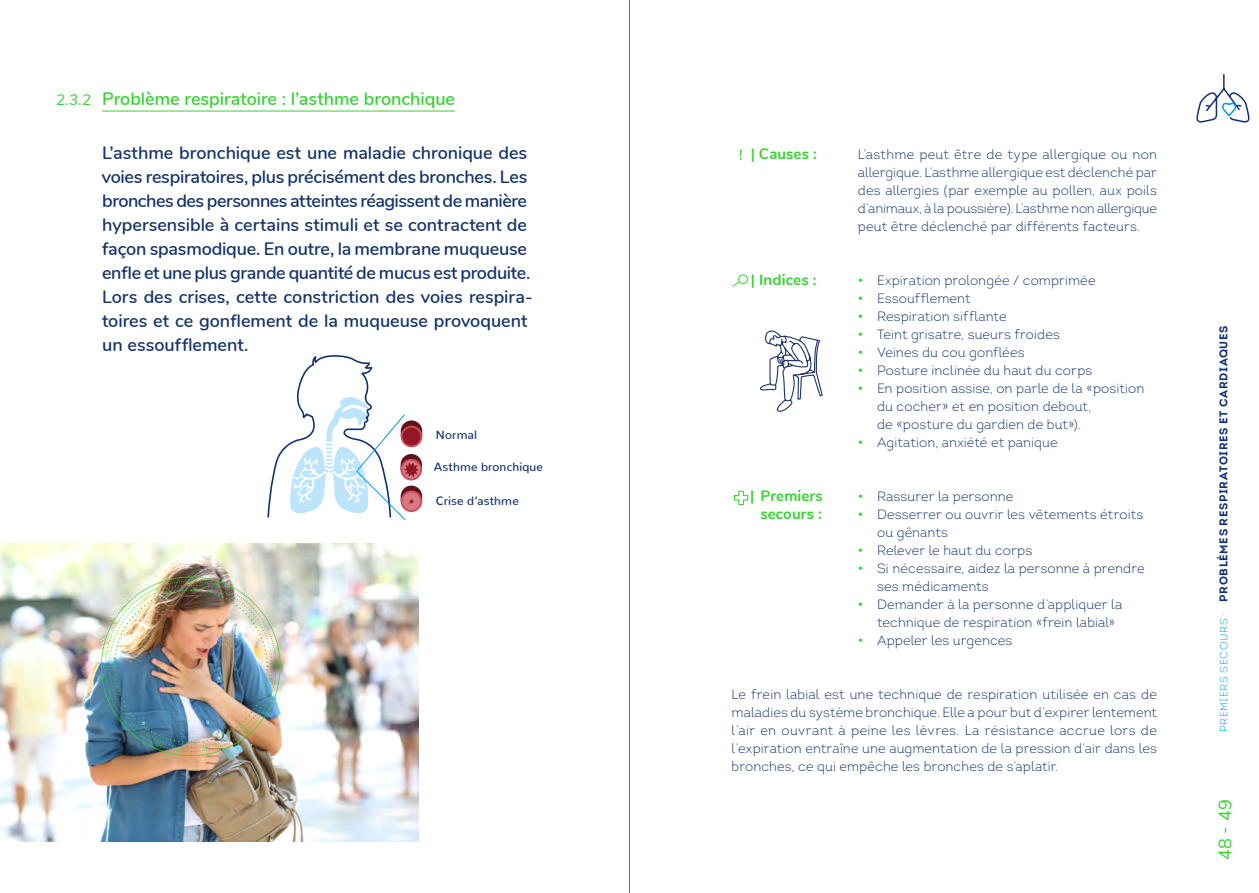
<style>
.page{position:relative;width:1259px;height:893px;background:#fff}
.page>*{position:absolute;margin:0;border:0;box-sizing:border-box;transform-origin:0 0}
.t1{font:600 18px/24px "Nunito";letter-spacing:-.01em;color:#12326e}
.t2{font:600 18px "Nunito";letter-spacing:-.005em;color:#35d331}
.t3{font:18px "Nunito";color:#35d331}
.t4{font:700 15.15px "Nunito";letter-spacing:.005em;color:#35d331}
.t5{font:700 15px/18px "Nunito";letter-spacing:.005em;color:#35d331;text-align:right}
.t6{font:italic 15px "Nunito";color:#35d331}
.t7{font:300 13.5px/18px "Intro";letter-spacing:.005em;color:#12326e}
.t8{font:500 12px "Nunito";letter-spacing:.01em;color:#12326e}
.t9{font:700 11.25px "Intro";letter-spacing:.06em;color:#12326e}
.s1{font-weight:600}
.s2{font-weight:400;color:#35d331}
.s3{font-weight:300;font-size:10.5px;color:#009fe3}
</style>
<div class="page">
<svg style="left:1197px;top:74px;width:52px;height:49px"></svg>
<hr style="left:629px;top:0;width:1px;height:893px;background:#706f6f">
<img style="left:0;top:543px;width:418px;height:299px">
<hr style="left:102px;top:111px;width:353px;height:1px;background:#35d331">
<img style="left:101px;top:577px;width:180px;height:179px">
<svg style="left:733px;top:490px;width:15px;height:15px"></svg>
<div style="left:738px;top:274px;width:10px;height:10px;border:1px solid #35d331;border-radius:50%"></div>
<svg style="left:732px;top:281px;width:8px;height:6px"></svg>
<svg style="left:267px;top:355px;width:155px;height:165px"></svg>
<svg style="left:760px;top:330px;width:63px;height:82px"></svg>
<p class="t6" style="left:56px;top:89px;width:36px">2.3.2</p>
<h1 class="t2" style="left:102px;top:86px;width:354px">Problème respiratoire : l’asthme bronchique</h1>
<p class="t1" style="left:102px;top:140px;width:432px">L’asthme bronchique est une maladie chronique des voies respiratoires, plus précisément des bronches. Les bronches des personnes atteintes réagissent de manière hypersensible à certains stimuli et se contractent de façon spasmodique. En outre, la membrane muqueuse enfle et une plus grande quantité de mucus est produite.<br>Lors des crises, cette constriction des voies respira&shy;toires et ce gonflement de la muqueuse provoquent un essoufflement.</p>
<p class="t8" style="left:436px;top:424px;width:43px">Normal</p>
<p class="t8" style="left:434px;top:457px;width:111px">Asthme bronchique</p>
<p class="t8" style="left:436px;top:491px;width:84px">Crise d’asthme</p>
<p class="t5" style="left:739px;top:144px;width:79px"><span class="s1">!</span> | Causes :</p>
<p class="t7" style="left:858px;top:145px;width:300px;text-align:justify">L’asthme peut être de type allergique ou non allergique. L’asthme allergique est déclenché par des allergies (par exemple au pollen, aux poils d’animaux, à la poussière). L’asthme non allergique peut être déclenché par différents facteurs.</p>
<p class="t4" style="left:751px;top:269px;width:67px">| Indices :</p>
<p class="t7" style="left:858px;top:271px;width:239px"><span class="s2">•</span> Expiration prolongée / comprimée</p>
<p class="t7" style="left:858px;top:289px;width:114px"><span class="s2">•</span> Essoufflement</p>
<p class="t7" style="left:858px;top:307px;width:150px"><span class="s2">•</span> Respiration sifflante</p>
<p class="t7" style="left:858px;top:325px;width:203px"><span class="s2">•</span> Teint grisatre, sueurs froides</p>
<p class="t7" style="left:858px;top:343px;width:168px"><span class="s2">•</span> Veines du cou gonflées</p>
<p class="t7" style="left:858px;top:361px;width:236px"><span class="s2">•</span> Posture inclinée du haut du corps</p>
<p class="t7" style="left:877px;top:379px;width:269px;text-indent:-19px"><span class="s2">•</span> En position assise, on parle de la «position du cocher» et en position debout,<br>de «posture du gardien de but»).</p>
<p class="t7" style="left:858px;top:433px;width:201px"><span class="s2">•</span> Agitation, anxiété et panique</p>
<p class="t5" style="left:750px;top:486px;width:74px">| Premiers secours :</p>
<p class="t7" style="left:858px;top:487px;width:157px"><span class="s2">•</span> Rassurer la personne</p>
<p class="t7" style="left:877px;top:505px;width:268px;text-indent:-19px"><span class="s2">•</span> Desserrer ou ouvrir les vêtements étroits ou gênants</p>
<p class="t7" style="left:858px;top:541px;width:176px"><span class="s2">•</span> Relever le haut du corps</p>
<p class="t7" style="left:877px;top:559px;width:269px;text-indent:-19px"><span class="s2">•</span> Si nécessaire, aidez la personne à prendre ses médicaments</p>
<p class="t7" style="left:877px;top:595px;width:247px;text-indent:-19px"><span class="s2">•</span> Demander à la personne d’appliquer la technique de respiration «frein labial»</p>
<p class="t7" style="left:858px;top:631px;width:156px"><span class="s2">•</span> Appeler les urgences</p>
<p class="t7" style="left:731px;top:685px;width:427px;text-align:justify">Le frein labial est une technique de respiration utilisée en cas de maladies du système bronchique. Elle a pour but d’expirer lentement l’air en ouvrant à peine les lèvres. La résistance accrue lors de l’expiration entraîne une augmentation de la pression d’air dans les bronches, ce qui empêche les bronches de s’aplatir.</p>
<p class="t9" style="left:1216px;top:732px;width:408px;rotate:-90deg"><span class="s3">PREMIERS SECOURS :</span> PROBLÈMES RESPIRATOIRES ET CARDIAQUES</p>
<h1 class="t3" style="left:1212px;top:860px;width:62px;rotate:-90deg">48 49</h1>
<h1 class="t3" style="left:1211px;top:834px;width:9px;rotate:-90deg">-</h1>
</div>
